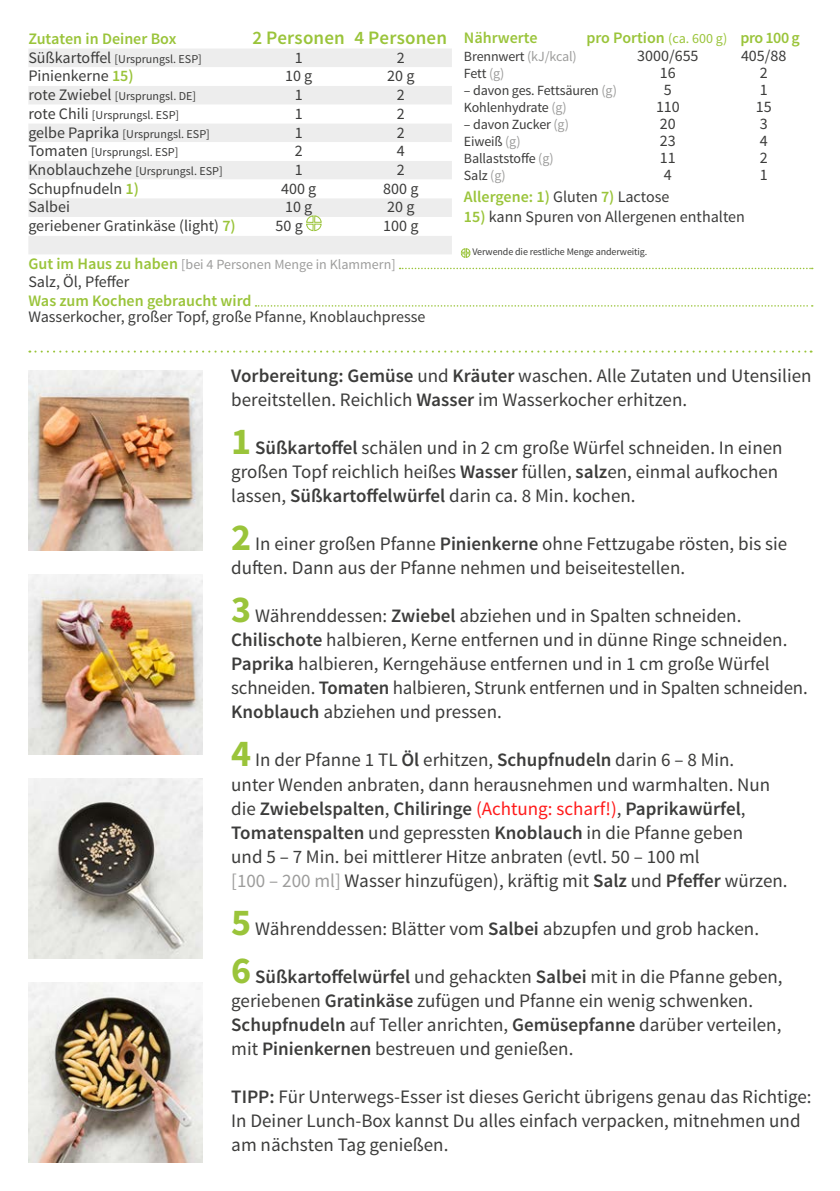
<style>
.page{position:relative;width:840px;height:1191px;background:#fff}
.page>*{position:absolute;margin:0;border:0;box-sizing:border-box;transform-origin:0 0}
.FRONT___BACK_Running{font:19px/24px "Source Sans Pro";color:#3c3c3b}
.BACK_Table_Header_CE{font:600 19px "Source Sans Pro";letter-spacing:.01em;color:#9ac43a}
.BACK_Table_Content_L{font:16px "Source Sans Pro";color:#3c3c3b}
.BACK_Table_Content_L-2{font:600 16px "Source Sans Pro";color:#9ac43a}
.BACK_Table_Content_C{font:16px "Source Sans Pro";color:#3c3c3b}
.BACK_Text_next_to_ta{font:16px "Source Sans Pro";color:#3c3c3b}
.BACK_Text_next_to_ta-2{font:600 16px "Source Sans Pro";color:#9ac43a}
.BACK_Table_Content_L-3{font:14px "Source Sans Pro";letter-spacing:-.01em;color:#3c3c3b}
.BACK_Table_Content_L-4{font:14px "Source Sans Pro";color:#9d9d9c}
.BACK_Table_Content_L-5{font:12px "Source Sans Pro";color:#3c3c3b}
.FRONT___BACK_Running-2{font:10px "Source Sans Pro";letter-spacing:-.01em;color:#3c3c3b}
.s1{font-size:16px}
.s2{font-weight:600;color:#9ac43a}
.s3{font-weight:600;font-size:16px;color:#9ac43a}
.s4{font-weight:400;font-size:14px}
.s5{color:#9d9d9c}
.s6{font-weight:400;color:#3c3c3b}
.s7{font-weight:600}
.s8{font-weight:700;font-size:38px;color:#9ac43a}
.s9{color:#ff1a1a}
</style>
<div class="page">
<svg style="left:460px;top:248px;width:11px;height:10px"></svg>
<svg style="left:399px;top:268px;width:413px;height:1px"></svg>
<svg style="left:255px;top:305px;width:557px;height:2px"></svg>
<div style="left:28px;top:49px;width:423px;height:205px;background:#ededed"></div>
<svg style="left:28px;top:67px;width:423px;height:169px"></svg>
<svg style="left:305px;top:215px;width:17px;height:17px"></svg>
<img style="left:28px;top:982px;width:175px;height:180px">
<img style="left:28px;top:778px;width:175px;height:180px">
<img style="left:28px;top:370px;width:175px;height:180px">
<img style="left:28px;top:574px;width:175px;height:180px">
<svg style="left:29px;top:350px;width:782px;height:2px"></svg>
<p class="BACK_Table_Content_L-2" style="left:28px;top:29px;width:149px">Zutaten in Deiner Box</p>
<p class="BACK_Table_Header_CE" style="left:252px;top:26px;width:94px">2 Personen</p>
<p class="BACK_Table_Header_CE" style="left:354px;top:26px;width:94px">4 Personen</p>
<p class="BACK_Table_Content_L-5" style="left:28px;top:51px;width:175px"><span class="s1">Süßkartoffel</span> [Ursprungsl. ESP]</p>
<p class="BACK_Table_Content_C" style="left:294px;top:47px;width:9px">1</p>
<p class="BACK_Table_Content_C" style="left:396px;top:47px;width:9px">2</p>
<p class="BACK_Table_Content_L" style="left:28px;top:66px;width:107px">Pinienkerne <span class="s2">15)</span></p>
<p class="BACK_Table_Content_C" style="left:285px;top:66px;width:29px">10 g</p>
<p class="BACK_Table_Content_C" style="left:387px;top:66px;width:29px">20 g</p>
<p class="BACK_Table_Content_L-5" style="left:28px;top:89px;width:169px"><span class="s1">rote Zwiebel</span> [Ursprungsl. DE]</p>
<p class="BACK_Table_Content_C" style="left:294px;top:85px;width:9px">1</p>
<p class="BACK_Table_Content_C" style="left:396px;top:85px;width:9px">2</p>
<p class="BACK_Table_Content_L-5" style="left:28px;top:107px;width:152px"><span class="s1">rote Chili</span> [Ursprungsl. ESP]</p>
<p class="BACK_Table_Content_C" style="left:294px;top:104px;width:9px">1</p>
<p class="BACK_Table_Content_C" style="left:396px;top:104px;width:9px">2</p>
<p class="BACK_Table_Content_L-5" style="left:28px;top:126px;width:183px"><span class="s1">gelbe Paprika</span> [Ursprungsl. ESP]</p>
<p class="BACK_Table_Content_C" style="left:294px;top:122px;width:9px">1</p>
<p class="BACK_Table_Content_C" style="left:396px;top:122px;width:9px">2</p>
<p class="BACK_Table_Content_L-5" style="left:28px;top:145px;width:152px"><span class="s1">Tomaten</span> [Ursprungsl. ESP]</p>
<p class="BACK_Table_Content_C" style="left:294px;top:141px;width:9px">2</p>
<p class="BACK_Table_Content_C" style="left:396px;top:141px;width:9px">4</p>
<p class="BACK_Table_Content_L-5" style="left:28px;top:164px;width:196px"><span class="s1">Knoblauchzehe</span> [Ursprungsl. ESP]</p>
<p class="BACK_Table_Content_C" style="left:294px;top:160px;width:9px">1</p>
<p class="BACK_Table_Content_C" style="left:396px;top:160px;width:9px">2</p>
<p class="BACK_Table_Content_L" style="left:28px;top:178px;width:112px">Schupfnudeln <span class="s2">1)</span></p>
<p class="BACK_Table_Content_C" style="left:281px;top:178px;width:37px">400 g</p>
<p class="BACK_Table_Content_C" style="left:383px;top:178px;width:37px">800 g</p>
<p class="BACK_Table_Content_L" style="left:28px;top:197px;width:43px">Salbei</p>
<p class="BACK_Table_Content_C" style="left:285px;top:197px;width:29px">10 g</p>
<p class="BACK_Table_Content_C" style="left:387px;top:197px;width:29px">20 g</p>
<p class="BACK_Table_Content_L" style="left:28px;top:216px;width:209px">geriebener Gratinkäse (light) <span class="s2">7)</span></p>
<p class="BACK_Table_Content_C" style="left:275px;top:216px;width:29px">50 g</p>
<p class="BACK_Table_Content_C" style="left:383px;top:216px;width:37px">100 g</p>
<p class="BACK_Table_Content_L-4" style="left:28px;top:255px;width:368px"><span class="s3">Gut im Haus zu haben</span> [bei 4 Personen Menge in Klammern]</p>
<p class="BACK_Table_Content_L-2" style="left:28px;top:291px;width:224px">Was zum Kochen gebraucht wird</p>
<p class="BACK_Table_Content_L" style="left:28px;top:272px;width:102px">Salz, Öl, Pfeffer</p>
<p class="BACK_Table_Content_L" style="left:28px;top:307px;width:398px">Wasserkocher, großer Topf, große Pfanne, Knoblauchpresse</p>
<p class="BACK_Table_Content_L-2" style="left:463px;top:27px;width:75px">Nährwerte</p>
<p class="BACK_Table_Content_L-2" style="left:586px;top:27px;width:215px">pro Portion <span class="s4">(ca. 600 g)</span> pro 100 g</p>
<p class="BACK_Table_Content_L-3" style="left:463px;top:48px;width:114px">Brennwert <span class="s5">(kJ/kcal)</span></p>
<p class="BACK_Table_Content_C" style="left:637px;top:46px;width:63px">3000/655</p>
<p class="BACK_Table_Content_C" style="left:740px;top:46px;width:47px">405/88</p>
<p class="BACK_Table_Content_L-3" style="left:463px;top:65px;width:42px">Fett <span class="s5">(g)</span></p>
<p class="BACK_Table_Content_C" style="left:659px;top:63px;width:17px">16</p>
<p class="BACK_Table_Content_C" style="left:759px;top:63px;width:9px">2</p>
<p class="BACK_Table_Content_L-3" style="left:463px;top:82px;width:154px">– davon ges. Fettsäuren <span class="s5">(g)</span></p>
<p class="BACK_Table_Content_C" style="left:663px;top:80px;width:9px">5</p>
<p class="BACK_Table_Content_C" style="left:759px;top:80px;width:9px">1</p>
<p class="BACK_Table_Content_L-3" style="left:463px;top:99px;width:104px">Kohlenhydrate <span class="s5">(g)</span></p>
<p class="BACK_Table_Content_C" style="left:655px;top:97px;width:25px">110</p>
<p class="BACK_Table_Content_C" style="left:755px;top:97px;width:17px">15</p>
<p class="BACK_Table_Content_L-3" style="left:463px;top:116px;width:106px">– davon Zucker <span class="s5">(g)</span></p>
<p class="BACK_Table_Content_C" style="left:659px;top:114px;width:17px">20</p>
<p class="BACK_Table_Content_C" style="left:759px;top:114px;width:9px">3</p>
<p class="BACK_Table_Content_L-3" style="left:463px;top:133px;width:58px">Eiweiß <span class="s5">(g)</span></p>
<p class="BACK_Table_Content_C" style="left:659px;top:131px;width:17px">23</p>
<p class="BACK_Table_Content_C" style="left:759px;top:131px;width:9px">4</p>
<p class="BACK_Table_Content_L-3" style="left:463px;top:150px;width:91px">Ballaststoffe <span class="s5">(g)</span></p>
<p class="BACK_Table_Content_C" style="left:659px;top:148px;width:17px">11</p>
<p class="BACK_Table_Content_C" style="left:759px;top:148px;width:9px">2</p>
<p class="BACK_Table_Content_L-3" style="left:463px;top:167px;width:43px">Salz <span class="s5">(g)</span></p>
<p class="BACK_Table_Content_C" style="left:663px;top:165px;width:9px">4</p>
<p class="BACK_Table_Content_C" style="left:759px;top:165px;width:9px">1</p>
<p class="BACK_Text_next_to_ta-2" style="left:463px;top:187px;width:207px">Allergene: 1) <span class="s6">Gluten</span> 7) <span class="s6">Lactose</span></p>
<p class="BACK_Text_next_to_ta" style="left:463px;top:207px;width:282px"><span class="s2">15)</span> kann Spuren von Allergenen enthalten</p>
<p class="FRONT___BACK_Running-2" style="left:472px;top:245px;width:176px">Verwende die restliche Menge anderweitig.</p>
<p class="FRONT___BACK_Running" style="left:231px;top:364px;width:581px"><span class="s7">Vorbereitung: Gemüse</span> und <span class="s7">Kräuter</span> waschen. Alle Zutaten und Utensilien bereitstellen. Reichlich <span class="s7">Wasser</span> im Wasserkocher erhitzen.</p>
<p class="FRONT___BACK_Running" style="left:231px;top:436px;width:552px"><span class="s8">1</span> <span class="s7">Süßkartoffel</span> schälen und in 2 cm große Würfel schneiden. In einen großen Topf reichlich heißes <span class="s7">Wasser</span> füllen, <span class="s7">salz</span>en, einmal aufkochen lassen, <span class="s7">Süßkartoffelwürfel</span> darin ca. 8 Min. kochen.</p>
<p class="FRONT___BACK_Running" style="left:231px;top:532px;width:557px"><span class="s8">2</span> In einer großen Pfanne <span class="s7">Pinienkerne</span> ohne Fettzugabe rösten, bis sie duften. Dann aus der Pfanne nehmen und beiseitestellen.</p>
<p class="FRONT___BACK_Running" style="left:231px;top:604px;width:577px"><span class="s8">3</span> Währenddessen: <span class="s7">Zwiebel</span> abziehen und in Spalten schneiden.<br><span class="s7">Chilischote</span> halbieren, Kerne entfernen und in dünne Ringe schneiden.<br><span class="s7">Paprika</span> halbieren, Kerngehäuse entfernen und in 1 cm große Würfel schneiden. <span class="s7">Tomaten</span> halbieren, Strunk entfernen und in Spalten schneiden.<br><span class="s7">Knoblauch</span> abziehen und pressen.</p>
<p class="FRONT___BACK_Running" style="left:231px;top:748px;width:557px"><span class="s8">4</span> In der Pfanne 1 TL <span class="s7">Öl</span> erhitzen, <span class="s7">Schupfnudeln</span> darin 6 – 8 Min.<br>unter Wenden anbraten, dann herausnehmen und warmhalten. Nun die <span class="s7">Zwiebelspalten</span>, <span class="s7">Chiliringe</span> <span class="s9">(Achtung: scharf!)</span>, <span class="s7">Paprikawürfel</span>, <span class="s7">Tomatenspalten</span> und gepressten <span class="s7">Knoblauch</span> in die Pfanne geben<br>und 5 – 7 Min. bei mittlerer Hitze anbraten (evtl. 50 – 100 ml<br><span class="s5">[100 – 200 ml]</span> Wasser hinzufügen), kräftig mit <span class="s7">Salz</span> und <span class="s7">Pfeffer</span> würzen.</p>
<p class="FRONT___BACK_Running" style="left:231px;top:916px;width:529px"><span class="s8">5</span> Währenddessen: Blätter vom <span class="s7">Salbei</span> abzupfen und grob hacken.</p>
<p class="FRONT___BACK_Running" style="left:231px;top:964px;width:552px"><span class="s8">6</span> <span class="s7">Süßkartoffelwürfel</span> und gehackten <span class="s7">Salbei</span> mit in die Pfanne geben, geriebenen <span class="s7">Gratinkäse</span> zufügen und Pfanne ein wenig schwenken.<br><span class="s7">Schupfnudeln</span> auf Teller anrichten, <span class="s7">Gemüsepfanne</span> darüber verteilen, mit <span class="s7">Pinienkernen</span> bestreuen und genießen.</p>
<p class="FRONT___BACK_Running" style="left:231px;top:1084px;width:581px"><span class="s7">TIPP:</span> Für Unterwegs-Esser ist dieses Gericht übrigens genau das Richtige:<br>In Deiner Lunch-Box kannst Du alles einfach verpacken, mitnehmen und am nächsten Tag genießen.</p>
</div>
